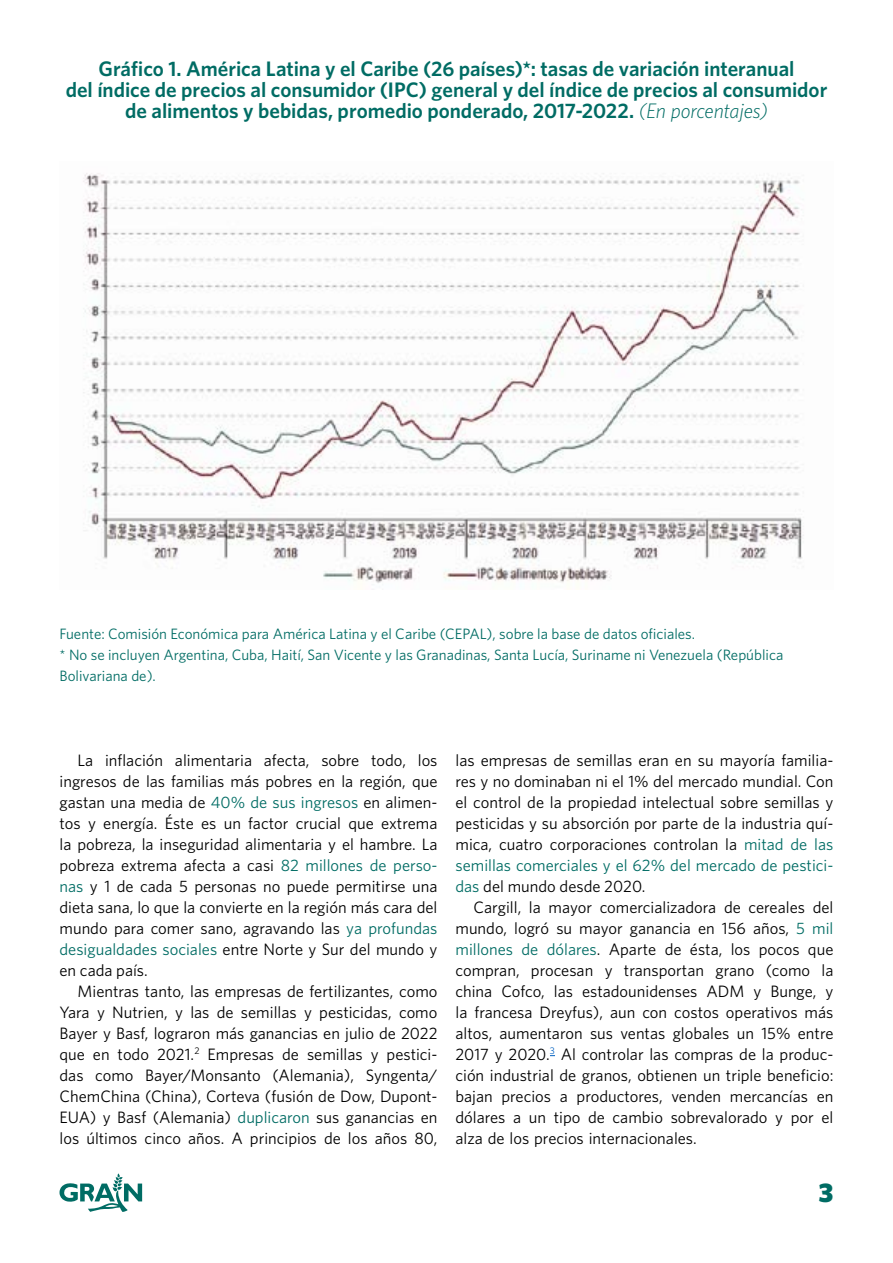
<style>
.page{position:relative;width:893px;height:1263px;background:#fff}
.page>*{position:absolute;margin:0;border:0;box-sizing:border-box;transform-origin:0 0}
.t1{font:900 27px "Whitney";color:#006c64}
.t2{font:600 21px/21px "Whitney";color:#006c64;text-align:center}
.t3{font:16.5px/21px "Whitney";color:#000;text-align:justify}
.t4{font:15px/21px "Whitney";color:#006c64}
.s1{font-weight:300;font-style:italic}
.s2{color:#006c64}
</style>
<div class="page">
<svg style="left:60px;top:1173px;width:82px;height:39px"></svg>
<img style="left:83px;top:173px;width:721px;height:410px">
<p class="t2" style="left:66px;top:58px;width:763px">Gráfico 1. América Latina y el Caribe (26 países)*: tasas de variación interanual<br>del índice de precios al consumidor (IPC) general y del índice de precios al consumidor de alimentos y bebidas, promedio ponderado, 2017-2022. <span class="s1">(En porcentajes)</span></p>
<p class="t4" style="left:60px;top:622px;width:725px">Fuente: Comisión Económica para América Latina y el Caribe (CEPAL), sobre la base de datos oficiales.<br>* No se incluyen Argentina, Cuba, Haití, San Vicente y las Granadinas, Santa Lucía, Suriname ni Venezuela (República<br>Bolivariana de).</p>
<p class="t3" style="left:60px;top:749px;width:379px;text-indent:18px">La inflación alimentaria afecta, sobre todo, los ingresos de las familias más pobres en la región, que gastan una media de <span class="s2">40% de sus ingresos</span> en alimen&shy;tos y energía. Éste es un factor crucial que extrema la pobreza, la inseguridad alimentaria y el hambre. La pobreza extrema afecta a casi <span class="s2">82 millones de perso&shy;nas</span> y 1 de cada 5 personas no puede permitirse una dieta sana, lo que la convierte en la región más cara del mundo para comer sano, agravando las <span class="s2">ya profundas desigualdades sociales</span> entre Norte y Sur del mundo y en cada país.</p>
<p class="t3" style="left:60px;top:980px;width:379px;text-indent:18px">Mientras tanto, las empresas de fertilizantes, como Yara y Nutrien, y las de semillas y pesticidas, como Bayer y Basf, lograron más ganancias en julio de 2022 que en todo 2021.<sup>2</sup> Empresas de semillas y pestici&shy;das como Bayer/Monsanto (Alemania), Syngenta/ ChemChina (China), Corteva (fusión de Dow, Dupont-EUA) y Basf (Alemania) <span class="s2">duplicaron</span> sus ganancias en los últimos cinco años. A principios de los años 80,</p>
<p class="t3" style="left:455px;top:749px;width:379px">las empresas de semillas eran en su mayoría familia&shy;res y no dominaban ni el 1% del mercado mundial. Con el control de la propiedad intelectual sobre semillas y pesticidas y su absorción por parte de la industria quí&shy;mica, cuatro corporaciones controlan la <span class="s2">mitad de las semillas comerciales y el 62% del mercado de pestici&shy;das</span> del mundo desde 2020.</p>
<p class="t3" style="left:455px;top:896px;width:379px;text-indent:18px">Cargill, la mayor comercializadora de cereales del mundo, logró su mayor ganancia en 156 años, <span class="s2">5 mil millones de dólares</span>. Aparte de ésta, los pocos que compran, procesan y transportan grano (como la china Cofco, las estadounidenses ADM y Bunge, y la francesa Dreyfus), aun con costos operativos más altos, aumentaron sus ventas globales un 15% entre 2017 y 2020.<sup>3</sup> Al controlar las compras de la produc&shy;ción industrial de granos, obtienen un triple beneficio: bajan precios a productores, venden mercancías en dólares a un tipo de cambio sobrevalorado y por el alza de los precios internacionales.</p>
<h1 class="t1" style="left:818px;top:1176px;width:17px">3</h1>
</div>
